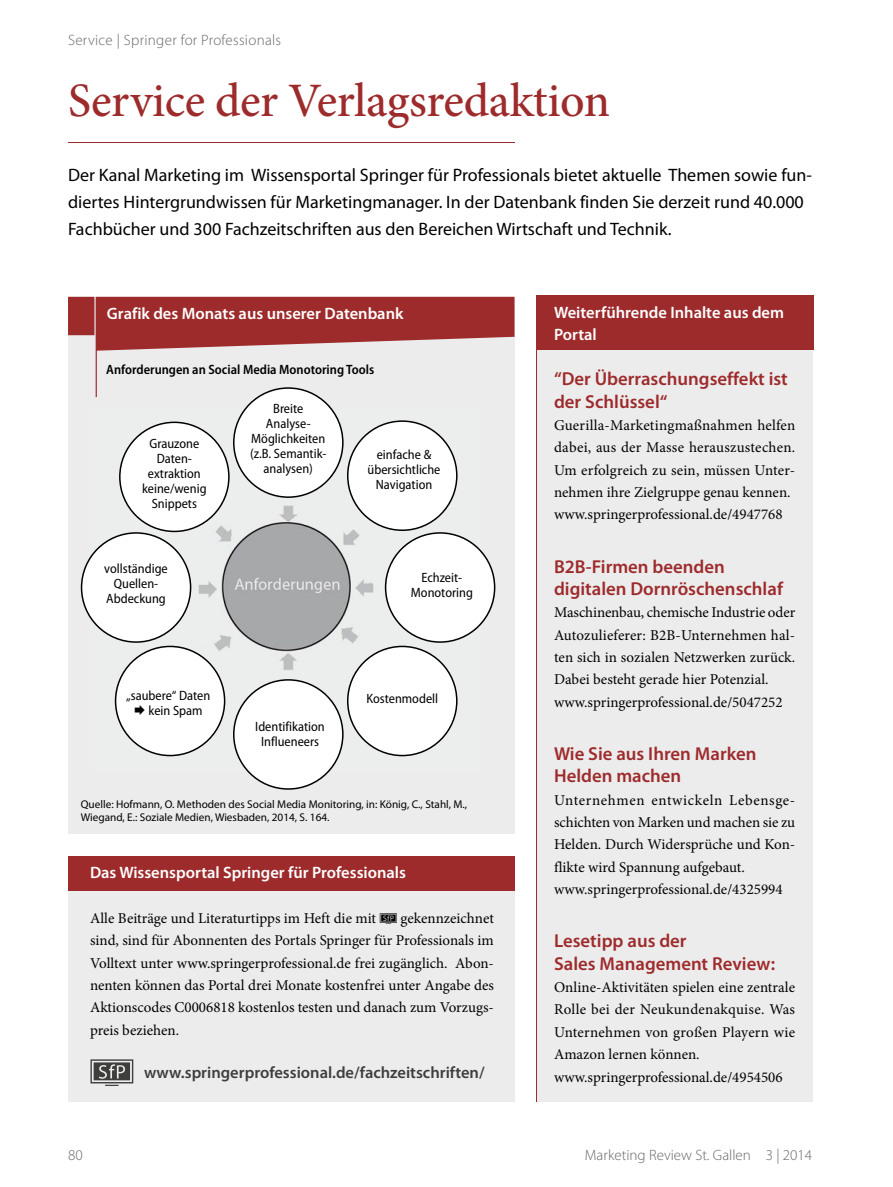
<style>
.page{position:relative;width:893px;height:1187px;background:#fff}
.page>*{position:absolute;margin:0;border:0;box-sizing:border-box;transform-origin:0 0}
.t1{font:500 48px "Minion Pro";letter-spacing:-.01em;color:#9e2b2c}
.t2{font:600 18.75px/22.4px "Myriad Pro";color:#9e2b2c}
.t3{font:18px/27px "Myriad Pro";color:#000}
.t4{font:600 16.5px/22.4px "Myriad Pro";color:#fff}
.t5{font:600 16.5px "Myriad Pro";color:#3e3e3d}
.t6{font:15px/22.4px "Minion Pro";color:#000}
.t7{font:300 15px "Myriad Pro";letter-spacing:.01em;color:#676767}
.t8{font:semi-condensed 13.5px/15px "Myriad Pro";color:#000;text-align:center}
.t9{font:600 semi-condensed 13.5px "Myriad Pro";color:#000}
.t10{font:11.25px/12.8px "Myriad Pro";color:#000}
</style>
<div class="page">
<hr style="left:68px;top:142px;width:446px;height:1px;background:#9e2b2c">
<div style="left:536px;top:297px;width:276px;height:804px;background:#ececec"></div>
<div style="left:536px;top:296px;width:277px;height:54px;background:#9e2b2c"></div>
<hr style="left:536px;top:347px;width:1px;height:754px;background:#9e2b2c">
<div style="left:68px;top:299px;width:446px;height:534px;background:#ececec"></div>
<div style="left:69px;top:855px;width:446px;height:246px;background:#ececec"></div>
<div style="left:69px;top:856px;width:446px;height:34px;background:#9e2b2c"></div>
<svg style="left:68px;top:297px;width:446px;height:90px;fill:#9e2b2c"></svg>
<svg style="left:81px;top:387px;width:414px;height:402px"></svg>
<p class="t7" style="left:68px;top:32px;width:215px">Service | Springer for Professionals</p>
<h1 class="t1" style="left:68px;top:68px;width:544px">Service der Verlagsredaktion</h1>
<p class="t3" style="left:68px;top:161px;width:745px">Der Kanal Marketing im Wissensportal Springer für Professionals bietet aktuelle Themen sowie fun&shy;diertes Hintergrundwissen für Marketingmanager. In der Datenbank finden Sie derzeit rund 40.000<br>Fachbücher und 300 Fachzeitschriften aus den Bereichen Wirtschaft und Technik.</p>
<p class="t4" style="left:107px;top:302px;width:298px">Grafik des Monats aus unserer Datenbank</p>
<p class="t9" style="left:106px;top:362px;width:269px">Anforderungen an Social Media Monotoring Tools</p>
<p class="t8" style="left:142px;top:436px;width:66px">Grauzone<br>Daten&shy;extraktion keine/wenig<br>Snippets</p>
<p class="t8" style="left:104px;top:561px;width:65px">vollständige<br>Quellen-<br>Abdeckung</p>
<p class="t8" style="left:149px;top:688px;width:63px;text-align:left;text-indent:-22px">„saubere“ Daten kein Spam</p>
<p class="t8" style="left:250px;top:401px;width:78px">Breite<br>Analyse-<br>Möglichkeiten (z.B. Semantik&shy;analysen)</p>
<p class="t8" style="left:255px;top:719px;width:71px">Identifikation<br>Influeneers</p>
<p class="t8" style="left:368px;top:447px;width:74px">einfache &amp; übersichtliche<br>Navigation</p>
<p class="t8" style="left:411px;top:570px;width:64px">Echzeit-<br>Monotoring</p>
<p class="t8" style="left:366px;top:691px;width:73px">Kostenmodell</p>
<p class="t10" style="left:81px;top:797px;width:388px">Quelle: Hofmann, O. Methoden des Social Media Monitoring, in: König, C., Stahl, M.,<br>Wiegand, E.: Soziale Medien, Wiesbaden, 2014, S. 164.</p>
<p class="t4" style="left:90px;top:861px;width:318px">Das Wissensportal Springer für Professionals</p>
<p class="t6" style="left:90px;top:907px;width:288px">Alle Beiträge und Literaturtipps im Heft die mit</p>
<p class="t6" style="left:90px;top:907px;width:405px;text-align:justify;text-indent:311px">gekennzeichnet sind, sind für Abonnenten des Portals Springer für Professionals im Volltext unter www.springerprofessional.de frei zugänglich. Abon&shy;nenten können das Portal drei Monate kostenfrei unter Angabe des Aktionscodes C0006818 kostenlos testen und danach zum Vorzugs&shy;preis beziehen.</p>
<p class="t5" style="left:144px;top:1062px;width:342px">www.springerprofessional.de/fachzeitschriften/</p>
<p class="t4" style="left:554px;top:301px;width:232px">Weiterführende Inhalte aus dem<br>Portal</p>
<p class="t2" style="left:554px;top:367px;width:235px">“Der Überraschungseffekt ist der Schlüssel“</p>
<p class="t6" style="left:554px;top:414px;width:243px">Guerilla-Marketingmaßnahmen helfen dabei, aus der Masse herauszustechen.<br>Um erfolgreich zu sein, müssen Unter&shy;nehmen ihre Zielgruppe genau kennen. www.springerprofessional.de/4947768</p>
<p class="t2" style="left:554px;top:554px;width:230px">B2B-Firmen beenden digitalen Dornröschenschlaf</p>
<p class="t6" style="left:554px;top:601px;width:243px">Maschinenbau, chemische Industrie oder Autozulieferer: B2B-Unternehmen hal&shy;ten sich in sozialen Netzwerken zurück.<br>Dabei besteht gerade hier Potenzial. www.springerprofessional.de/5047252</p>
<p class="t2" style="left:554px;top:742px;width:204px">Wie Sie aus Ihren Marken<br>Helden machen</p>
<p class="t6" style="left:554px;top:788px;width:243px">Unternehmen entwickeln Lebensge&shy;schichten von Marken und machen sie zu Helden. Durch Widersprüche und Kon&shy;flikte wird Spannung aufgebaut. www.springerprofessional.de/4325994</p>
<p class="t2" style="left:554px;top:929px;width:223px">Lesetipp aus der<br>Sales Management Review:</p>
<p class="t6" style="left:554px;top:976px;width:243px">Online-Aktivitäten spielen eine zentrale Rolle bei der Neukundenakquise. Was Unternehmen von großen Playern wie Amazon lernen können. www.springerprofessional.de/4954506</p>
<p class="t7" style="left:68px;top:1146px;width:16px">80</p>
<p class="t7" style="left:585px;top:1146px;width:229px">Marketing Review St. Gallen 3 | 2014</p>
</div>
